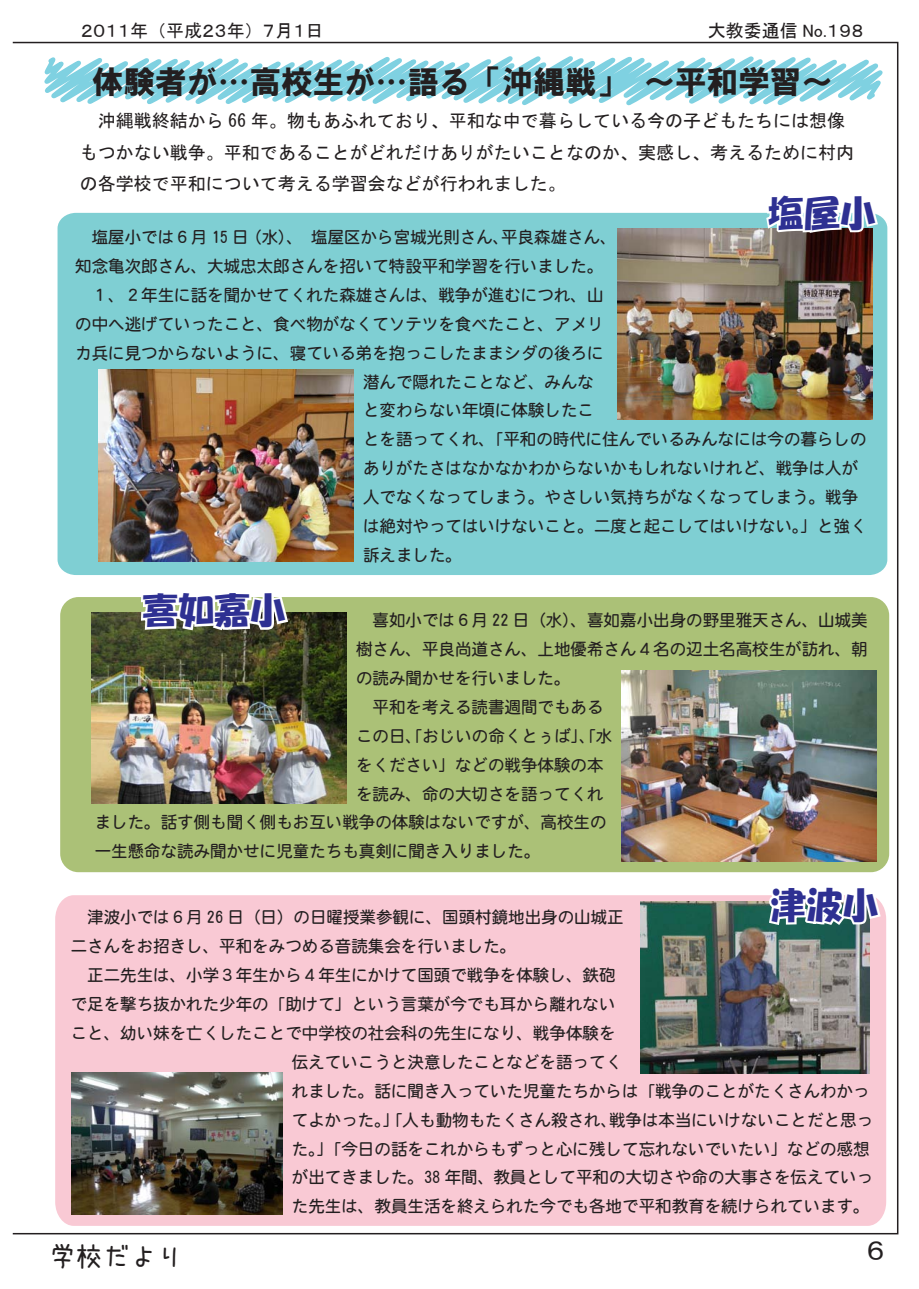
<style>
.page{position:relative;width:919px;height:1289px;background:#fff}
.page>*{position:absolute;margin:0;border:0;box-sizing:border-box;transform-origin:0 0}
.t1{font:36px "HG Soei Kakupoptai";color:#2e3092}
.t2{font:31.5px "HG Soei Kakugothic UB";color:#231f20}
.t3{font:27px "uzura font";color:#231f20}
.t4{font:27px "MS P Gothic";color:#231f20}
.t5{font:18px/31.5px "MS Gothic";color:#231f20}
.t6{font:18px "MS P Gothic";color:#231f20}
.t7{font:16.5px "DFHS Maru Gothic W4 WIN RKSJ H";color:#231f20}
</style>
<div class="page">
<div style="left:58px;top:213px;width:829px;height:362px;background:#7fcfd3"></div>
<svg style="left:44px;top:56px;width:839px;height:50px"></svg>
<div style="left:60px;top:597px;width:829px;height:275px;background:#abc177;border-radius:18px"></div>
<img style="left:99px;top:370px;width:255px;height:191px">
<img style="left:617px;top:228px;width:255px;height:191px">
<img style="left:92px;top:612px;width:255px;height:191px">
<img style="left:621px;top:670px;width:255px;height:192px">
<svg style="left:138px;top:597px;width:153px;height:36px;background:#cfd1c5"></svg>
<svg style="left:762px;top:212px;width:118px;height:23px"></svg>
<div style="left:55px;top:895px;width:831px;height:330px;background:#f9c9d4"></div>
<img style="left:72px;top:1072px;width:211px;height:141px">
<img style="left:640px;top:901px;width:229px;height:172px">
<svg style="left:766px;top:895px;width:117px;height:33px"></svg>
<p class="t6" style="left:81px;top:21px;width:244px">２０１１年（平成２３年）７月１日</p>
<p class="t6" style="left:707px;top:21px;width:157px">大教委通信 No.１９８</p>
<h2 class="t2" style="left:92px;top:66px;width:742px">体験者が…高校生が…語る「沖縄戦」　～平和学習～</h2>
<p class="t5" style="left:80px;top:105px;width:775px">　沖縄戦終結から 66 年。物もあふれており、平和な中で暮らしている今の子どもたちには想像もつかない戦争。平和であることがどれだけありがたいことなのか、実感し、考えるために村内の各学校で平和について考える学習会などが行われました。</p>
<h1 class="t1" style="left:768px;top:194px;width:109px">塩屋小</h1>
<p class="t7" style="left:75px;top:229px;width:543px">　塩屋小では６月 15 日（水）、　塩屋区から宮城光則さん、平良森雄さん、</p>
<p class="t7" style="left:75px;top:258px;width:530px">知念亀次郎さん、大城忠太郎さんを招いて特設平和学習を行いました。</p>
<p class="t7" style="left:75px;top:287px;width:530px">　１、２年生に話を聞かせてくれた森雄さんは、戦争が進むにつれ、山</p>
<p class="t7" style="left:75px;top:315px;width:530px">の中へ逃げていったこと、食べ物がなくてソテツを食べたこと、アメリ</p>
<p class="t7" style="left:75px;top:344px;width:530px">カ兵に見つからないように、寝ている弟を抱っこしたままシダの後ろに</p>
<p class="t7" style="left:363px;top:373px;width:232px">潜んで隠れたことなど、みんな</p>
<p class="t7" style="left:363px;top:402px;width:232px">と変わらない年頃に体験したこ</p>
<p class="t7" style="left:363px;top:431px;width:505px">とを語ってくれ、「平和の時代に住んでいるみんなには今の暮らしの</p>
<p class="t7" style="left:363px;top:460px;width:496px">ありがたさはなかなかわからないかもしれないけれど、戦争は人が</p>
<p class="t7" style="left:363px;top:489px;width:496px">人でなくなってしまう。やさしい気持ちがなくなってしまう。戦争</p>
<p class="t7" style="left:363px;top:518px;width:505px">は絶対やってはいけないこと。二度と起こしてはいけない。」と強く</p>
<p class="t7" style="left:363px;top:546px;width:100px">訴えました。</p>
<h1 class="t1" style="left:142px;top:592px;width:145px">喜如嘉小</h1>
<p class="t7" style="left:356px;top:612px;width:513px">　喜如小では６月 22 日（水）、喜如嘉小出身の野里雅天さん、山城美</p>
<p class="t7" style="left:356px;top:641px;width:513px">樹さん、平良尚道さん、上地優希さん４名の辺土名高校生が訪れ、朝</p>
<p class="t7" style="left:356px;top:670px;width:216px">の読み聞かせを行いました。</p>
<p class="t7" style="left:356px;top:698px;width:249px">　平和を考える読書週間でもある</p>
<p class="t7" style="left:356px;top:727px;width:258px">この日、「おじいの命くとぅば」、「水</p>
<p class="t7" style="left:356px;top:756px;width:249px">をください」などの戦争体験の本</p>
<p class="t7" style="left:356px;top:785px;width:249px">を読み、命の大切さを語ってくれ</p>
<p class="t7" style="left:95px;top:814px;width:513px">ました。話す側も聞く側もお互い戦争の体験はないですが、高校生の</p>
<p class="t7" style="left:95px;top:843px;width:447px">一生懸命な読み聞かせに児童たちも真剣に聞き入りました。</p>
<h1 class="t1" style="left:770px;top:886px;width:109px">津波小</h1>
<p class="t7" style="left:71px;top:909px;width:554px">　津波小では６月 26 日（日）の日曜授業参観に、国頭村鏡地出身の山城正</p>
<p class="t7" style="left:71px;top:938px;width:447px">二さんをお招きし、平和をみつめる音読集会を行いました。</p>
<p class="t7" style="left:71px;top:967px;width:546px">　正二先生は、小学３年生から４年生にかけて国頭で戦争を体験し、鉄砲</p>
<p class="t7" style="left:71px;top:995px;width:546px">で足を撃ち抜かれた少年の「助けて」という言葉が今でも耳から離れない</p>
<p class="t7" style="left:71px;top:1024px;width:546px">こと、幼い妹を亡くしたことで中学校の社会科の先生になり、戦争体験を</p>
<p class="t7" style="left:292px;top:1053px;width:331px">伝えていこうと決意したことなどを語ってく</p>
<p class="t7" style="left:292px;top:1082px;width:579px">れました。話に聞き入っていた児童たちからは「戦争のことがたくさんわかっ</p>
<p class="t7" style="left:292px;top:1111px;width:582px">てよかった。」「人も動物もたくさん殺され、戦争は本当にいけないことだと思っ</p>
<p class="t7" style="left:292px;top:1140px;width:579px">た。」「今日の話をこれからもずっと心に残して忘れないでいたい」などの感想</p>
<p class="t7" style="left:292px;top:1169px;width:582px">が出てきました。38 年間、教員として平和の大切さや命の大事さを伝えていっ</p>
<p class="t7" style="left:292px;top:1198px;width:579px">た先生は、教員生活を終えられた今でも各地で平和教育を続けられています。</p>
<h3 class="t3" style="left:49px;top:1242px;width:136px">学校だより</h3>
<h3 class="t4" style="left:866px;top:1236px;width:20px">６</h3>
</div>
